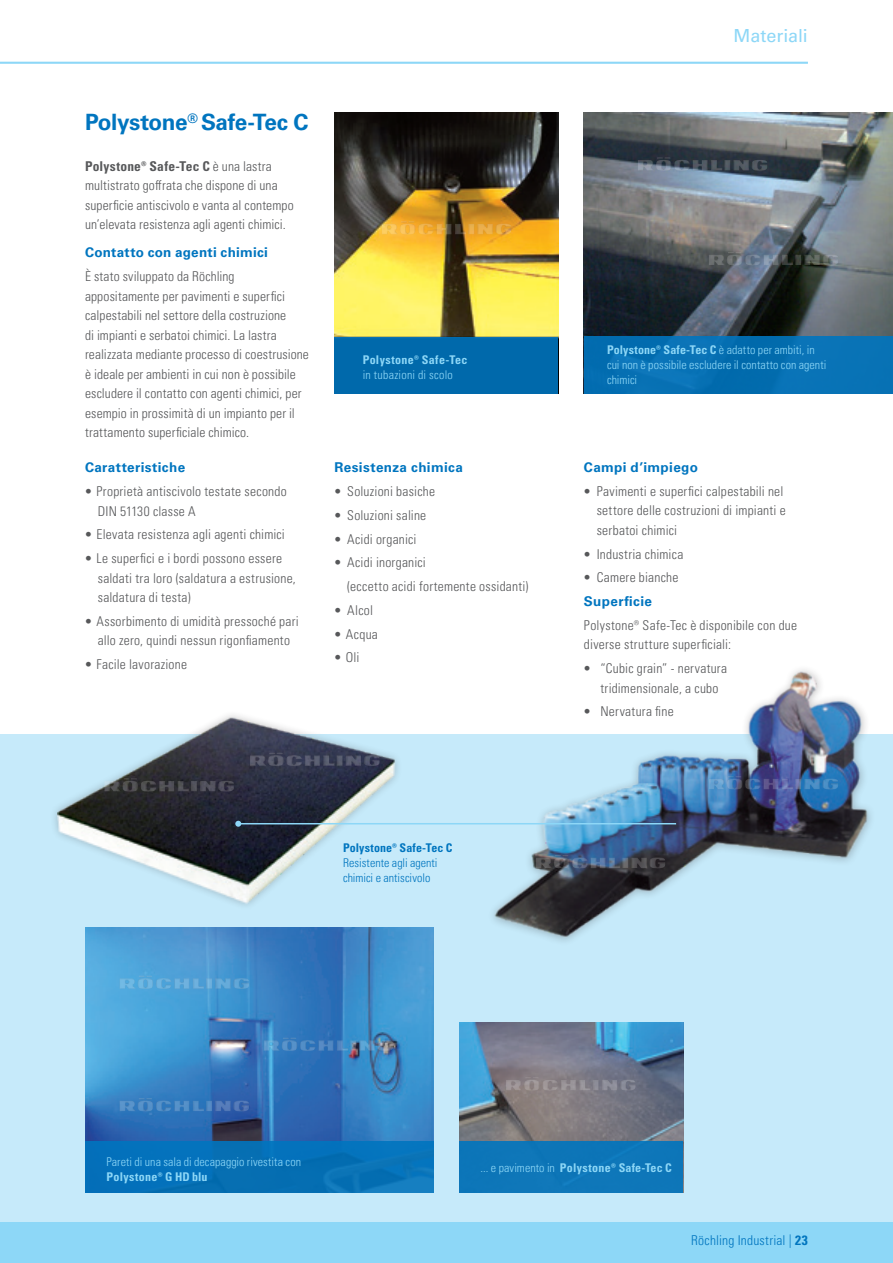
<style>
.page{position:relative;width:893px;height:1263px;background:#fff}
.page>*{position:absolute;margin:0;border:0;box-sizing:border-box;transform-origin:0 0}
.t1{font:700 22.5px "Univers LTCYR 65";letter-spacing:-.02em;color:#0075bf}
.t2{font:18px "Univers LTCYR 55 Roman";letter-spacing:-.005em;color:#8dd7f7}
.t3{font:13.5px/19.5px "Univers LTCYR 47 Light Cond";letter-spacing:.015em;color:#57585a}
.t4{font:700 13.5px "Univers LTCYR 65";letter-spacing:.025em;color:#0075bf}
.t5{font:13.5px "Univers LTCYR 67 Bold Cond";letter-spacing:.015em;color:#57585a}
.t6{font:13.5px "Univers LTCYR 47 Light Cond";letter-spacing:.02em;color:#0075bf}
.t7{font:12px/15px "Univers LTCYR 47 Light Cond";letter-spacing:.005em;color:#8dd7f7}
.t8{font:12px "Univers LTCYR 67 Bold Cond";letter-spacing:.025em;color:#8dd7f7}
.t9{font:12px/15px "Univers LTCYR 47 Light Cond";letter-spacing:.005em;color:#0075bf}
.t10{font:12px "Univers LTCYR 67 Bold Cond";letter-spacing:.01em;color:#0075bf}
.s1{font-family:"Univers LTCYR 47 Light Cond"}
.s2{font-family:"Univers LTCYR 67 Bold Cond"}
</style>
<div class="page">
<div style="left:0;top:1220px;width:893px;height:43px;background:#8dd7f7"></div>
<div style="left:0;top:734px;width:893px;height:487px;background:#c6eafa"></div>
<hr style="left:0;top:62px;width:808px;height:2px;background:#8dd7f7">
<img style="left:490px;top:669px;width:381px;height:273px">
<img style="left:584px;top:113px;width:309px;height:223px">
<div style="left:49px;top:709px;width:354px;height:201px;background:#231f20;opacity:.3"></div>
<img style="left:58px;top:716px;width:366px;height:212px">
<hr style="left:238px;top:823px;width:438px;height:1px;background:#8dd7f7">
<svg style="left:235px;top:821px;width:6px;height:6px"></svg>
<div style="left:584px;top:336px;width:309px;height:57px;background:#0772b5"></div>
<img style="left:85px;top:928px;width:349px;height:214px">
<div style="left:85px;top:1142px;width:349px;height:51px;background:#0075bf"></div>
<img style="left:459px;top:1023px;width:224px;height:119px">
<div style="left:459px;top:1142px;width:224px;height:51px;background:#0d76b9"></div>
<img style="left:334px;top:113px;width:224px;height:224px">
<div style="left:334px;top:337px;width:224px;height:56px;background:#0069ab"></div>
<img style="left:400px;top:221px;width:33px;height:14px">
<img style="left:656px;top:157px;width:34px;height:14px">
<img style="left:726px;top:252px;width:34px;height:13px">
<img style="left:726px;top:776px;width:34px;height:13px">
<img style="left:554px;top:855px;width:34px;height:13px">
<img style="left:122px;top:778px;width:34px;height:14px">
<img style="left:137px;top:975px;width:34px;height:14px">
<img style="left:281px;top:1037px;width:34px;height:14px">
<img style="left:137px;top:1098px;width:34px;height:13px">
<img style="left:524px;top:1077px;width:34px;height:13px">
<img style="left:268px;top:753px;width:34px;height:13px">
<h1 class="t1" style="left:85px;top:106px;width:225px">Polystone<sup>®</sup> Safe-Tec C</h1>
<p class="t5" style="left:85px;top:158px;width:188px">Polystone® Safe-Tec C <span class="s1">è una lastra</span></p>
<p class="t3" style="left:85px;top:175px;width:210px">multistrato goffrata che dispone di una superficie antiscivolo e vanta al contempo un’elevata resistenza agli agenti chimici.</p>
<p class="t4" style="left:85px;top:243px;width:184px">Contatto con agenti chimici</p>
<p class="t3" style="left:85px;top:266px;width:225px">È stato sviluppato da Röchling appositamente per pavimenti e superfici calpestabili nel settore della costruzione<br>di impianti e serbatoi chimici. La lastra realizzata mediante processo di coestrusione è ideale per ambienti in cui non è possibile escludere il contatto con agenti chimici, per esempio in prossimità di un impianto per il trattamento superficiale chimico.</p>
<p class="t4" style="left:85px;top:458px;width:102px">Caratteristiche</p>
<p class="t3" style="left:98px;top:481px;width:190px;text-indent:-13px">• Proprietà antiscivolo testate secondo<br>DIN 51130 classe A</p>
<p class="t3" style="left:85px;top:524px;width:201px">• Elevata resistenza agli agenti chimici</p>
<p class="t3" style="left:98px;top:548px;width:200px;text-indent:-13px">• Le superfici e i bordi possono essere saldati tra loro (saldatura a estrusione, saldatura di testa)</p>
<p class="t3" style="left:85px;top:610px;width:215px;text-align:center">• Assorbimento di umidità pressoché pari allo zero, quindi nessun rigonfiamento</p>
<p class="t3" style="left:85px;top:654px;width:104px">• Facile lavorazione</p>
<p class="t8" style="left:363px;top:352px;width:106px">Polystone® Safe-Tec</p>
<p class="t7" style="left:363px;top:367px;width:92px">in tubazioni di scolo</p>
<p class="t4" style="left:334px;top:458px;width:130px">Resistenza chimica</p>
<p class="t3" style="left:334px;top:481px;width:102px">• Soluzioni basiche</p>
<p class="t3" style="left:334px;top:504px;width:93px">• Soluzioni saline</p>
<p class="t3" style="left:334px;top:528px;width:84px">• Acidi organici</p>
<p class="t3" style="left:347px;top:550px;width:183px;line-height:23.7px;text-indent:-13px">• Acidi inorganici<br>(eccetto acidi fortemente ossidanti)</p>
<p class="t3" style="left:334px;top:599px;width:40px">• Alcol</p>
<p class="t3" style="left:334px;top:623px;width:45px">• Acqua</p>
<p class="t3" style="left:334px;top:647px;width:27px">• Oli</p>
<p class="t10" style="left:343px;top:840px;width:111px">Polystone® Safe-Tec C</p>
<p class="t9" style="left:343px;top:854px;width:96px">Resistente agli agenti chimici e antiscivolo</p>
<h2 class="t2" style="left:734px;top:23px;width:76px">Materiali</h2>
<p class="t8" style="left:607px;top:342px;width:209px">Polystone® Safe-Tec C <span class="s1">è adatto per ambiti, in</span></p>
<p class="t7" style="left:607px;top:356px;width:221px">cui non è possibile escludere il contatto con agenti chimici</p>
<p class="t4" style="left:584px;top:458px;width:116px">Campi d’impiego</p>
<p class="t3" style="left:597px;top:481px;width:191px;text-indent:-13px">• Pavimenti e superfici calpestabili nel settore delle costruzioni di impianti e serbatoi chimici</p>
<p class="t3" style="left:584px;top:543px;width:101px">• Industria chimica</p>
<p class="t3" style="left:584px;top:567px;width:96px">• Camere bianche</p>
<p class="t4" style="left:584px;top:592px;width:70px">Superficie</p>
<p class="t3" style="left:584px;top:615px;width:215px">Polystone® Safe-Tec è disponibile con due diverse strutture superficiali:</p>
<p class="t3" style="left:584px;top:658px;width:145px;text-align:center">• “Cubic grain” - nervatura tridimensionale, a cubo</p>
<p class="t3" style="left:584px;top:701px;width:91px">• Nervatura fine</p>
<p class="t7" style="left:106px;top:1153px;width:196px">Pareti di una sala di decapaggio rivestita con</p>
<p class="t8" style="left:106px;top:1169px;width:103px">Polystone® G HD blu</p>
<p class="t8" style="left:481px;top:1160px;width:193px"><span class="s1">... e pavimento in</span> Polystone® Safe-Tec C</p>
<p class="t6" style="left:691px;top:1231px;width:118px">Röchling Industrial | <span class="s2">23</span></p>
</div>
